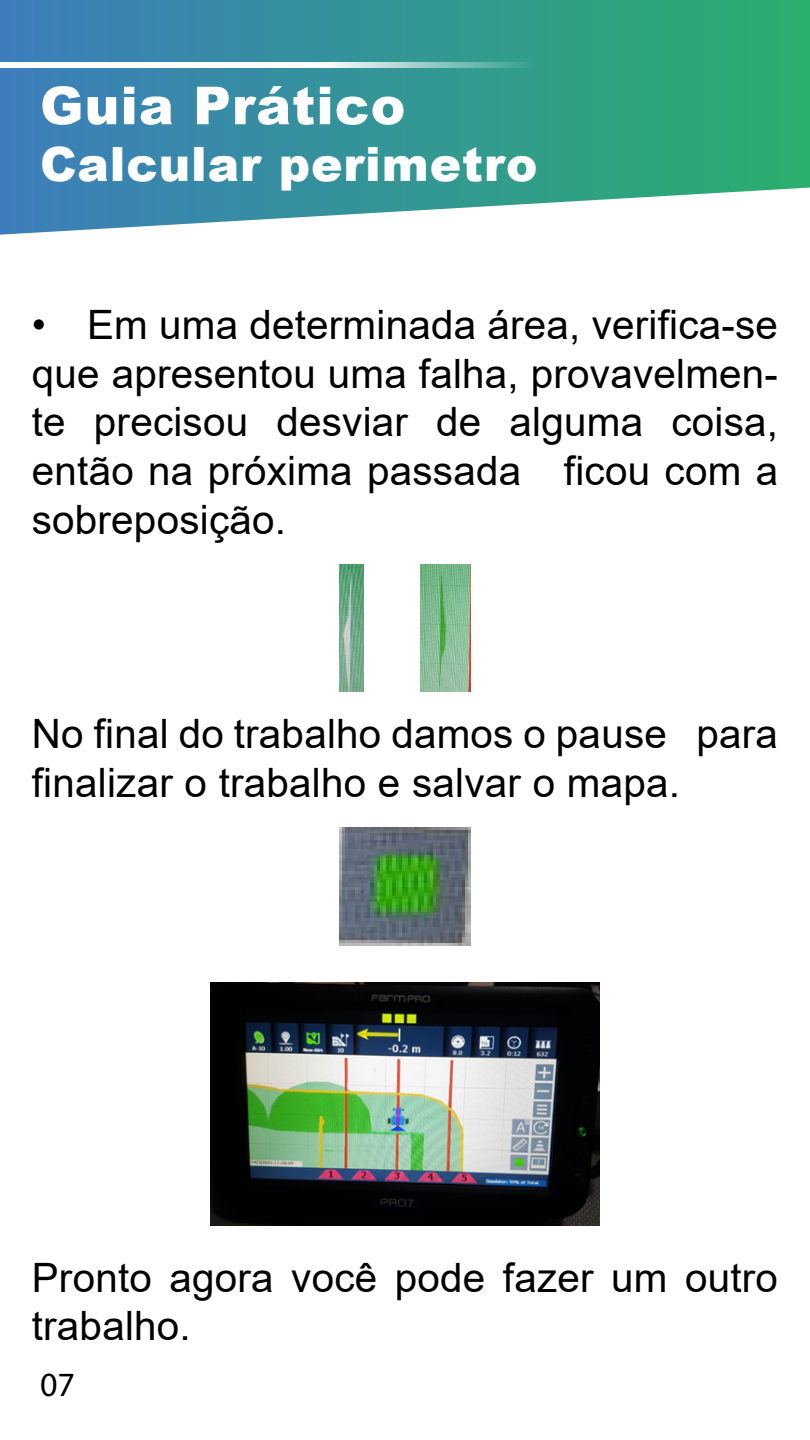
<style>
.page{position:relative;width:810px;height:1440px;background:#fff}
.page>*{position:absolute;margin:0;border:0;box-sizing:border-box;transform-origin:0 0}
.t1{font:900 52.43px "Arial";letter-spacing:.02em;color:#fff}
.t2{font:900 47.25px "Arial";letter-spacing:.02em;color:#fff}
.t3{font:40.5px/48.6px "Arial";letter-spacing:.005em;color:#000}
.t4{font:34.05px "Myriad Pro";color:#000}
</style>
<div class="page">
<svg style="left:0;top:0;width:810px;height:235px;background:#48a0a0"></svg>
<svg style="left:0;top:63px;width:534px;height:5px"></svg>
<img style="left:340px;top:564px;width:24px;height:127px">
<img style="left:421px;top:564px;width:49px;height:127px">
<img style="left:340px;top:827px;width:130px;height:118px">
<img style="left:211px;top:982px;width:388px;height:243px">
<p class="t1" style="left:40px;top:67px;width:367px">Guia Prático</p>
<p class="t2" style="left:40px;top:130px;width:499px">Calcular perimetro</p>
<p class="t3" style="left:32px;top:300px;width:748px;text-align:justify">• Em uma determinada área, verifica-se que apresentou uma falha, provavelmen&shy;te precisou desviar de alguma coisa, então na próxima passada ficou com a sobreposição.</p>
<p class="t3" style="left:32px;top:709px;width:748px">No final do trabalho damos o pause para finalizar o trabalho e salvar o mapa.</p>
<p class="t3" style="left:32px;top:1253px;width:748px">Pronto agora você pode fazer um outro trabalho.</p>
<p class="t4" style="left:40px;top:1364px;width:36px">07</p>
</div>
